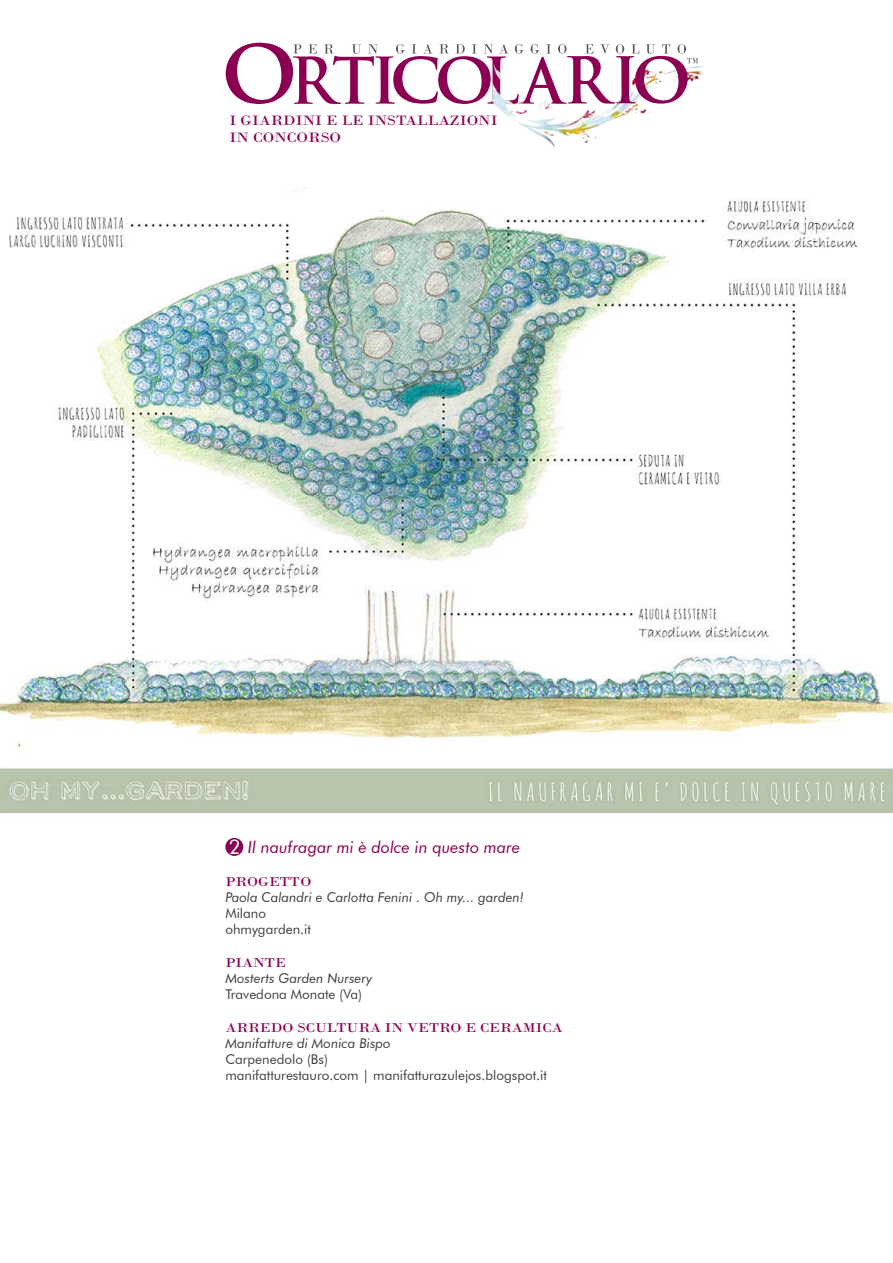
<style>
.page{position:relative;width:893px;height:1263px;background:#fff}
.page>*{position:absolute;margin:0;border:0;box-sizing:border-box;transform-origin:0 0}
.t1{font:italic 16.5px "Futura BT";color:#8b0052}
.t2{font:14.25px/17.1px "Bodoni";color:#8b0052;scale:1.15 1}
.t3{font:13.5px/16.2px "Futura BT";color:#3e3d40}
.t4{font:italic 13.5px "Futura BT";color:#3e3d40}
.t5{font:13.5px "Bodoni";color:#8b0052;scale:1.15 1}
.s1{font-style:normal;font-size:20.25px;color:#fff}
</style>
<div class="page">
<img style="left:495px;top:66px;width:207px;height:81px">
<svg style="left:225px;top:43px;width:473px;height:61px"></svg>
<div style="left:228px;top:841px;width:13px;height:12px;background:#8b0052;border-radius:50%"></div>
<div style="left:225px;top:838px;width:18px;height:18px;border:5px solid #8b0052;border-radius:50%"></div>
<img style="left:0;top:188px;width:893px;height:626px">
<p class="t2" style="left:230px;top:112px;width:235px">I GIARDINI E LE INSTALLAZIONI<br>IN CONCORSO</p>
<p class="t1" style="left:229px;top:837px;width:293px"><span class="s1">2</span> Il naufragar mi è dolce in questo mare</p>
<p class="t5" style="left:225px;top:873px;width:76px">PROGETTO</p>
<p class="t4" style="left:225px;top:889px;width:300px">Paola Calandri e Carlotta Fenini . Oh my... garden!</p>
<p class="t3" style="left:225px;top:905px;width:87px">Milano ohmygarden.it</p>
<p class="t5" style="left:225px;top:954px;width:54px">PIANTE</p>
<p class="t4" style="left:225px;top:970px;width:148px">Mosterts Garden Nursery</p>
<p class="t3" style="left:225px;top:986px;width:138px">Travedona Monate (Va)</p>
<p class="t5" style="left:225px;top:1019px;width:295px">ARREDO SCULTURA IN VETRO E CERAMICA</p>
<p class="t4" style="left:225px;top:1035px;width:167px">Manifatture di Monica Bispo</p>
<p class="t3" style="left:225px;top:1051px;width:323px">Carpenedolo (Bs)<br>manifatturestauro.com | manifatturazulejos.blogspot.it</p>
</div>
